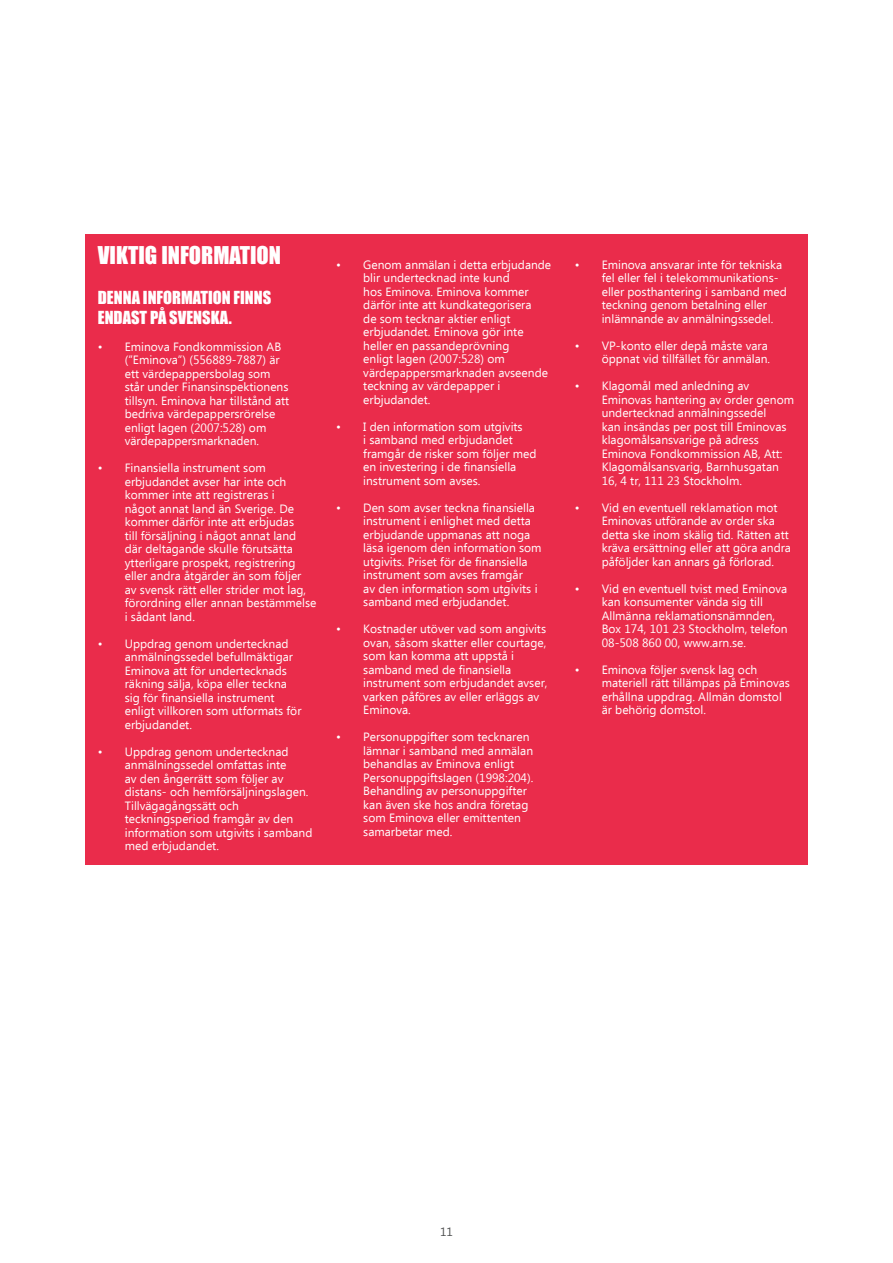
<style>
.page{position:relative;width:893px;height:1263px;background:#fff}
.page>*{position:absolute;margin:0;border:0;box-sizing:border-box;transform-origin:0 0}
.t1{font:22.5px "Impact";color:#fff}
.t2{font:16.5px "Impact";color:#fff}
.t3{font:12px/13.5px "Ebrima";color:#fff}
.t4{font:12px "Ebrima";color:#4b4c4d}
</style>
<div class="page">
<div style="left:85px;top:234px;width:723px;height:630px;background:#ea2c4b"></div>
<h1 class="t1" style="left:98px;top:238px;width:22px">VIKTIG</h1>
<h1 class="t1" style="left:161px;top:238px;width:12px">INFORMATION</h1>
<h2 class="t2" style="left:98px;top:285px;width:10px">DENNA</h2>
<h2 class="t2" style="left:143px;top:285px;width:9px">INFORMATION</h2>
<h2 class="t2" style="left:234px;top:285px;width:9px">FINNS</h2>
<h2 class="t2" style="left:98px;top:305px;width:98px">EN DAST PÅ SVENSKA</h2>
<h2 class="t2" style="left:229px;top:305px;width:5px">.</h2>
<p class="t3" style="left:125px;top:341px;width:166px;text-indent:-27px">• Eminova Fondkommission AB (”Eminova”) (556889-7887) är ett värdepappersbolag som står under Finansinspektionens tillsyn. Eminova har tillstånd att bedriva värdepappersrörelse enligt lagen (2007:528) om värdepappersmarknaden.</p>
<p class="t3" style="left:125px;top:462px;width:193px;text-indent:-27px">• Finansiella instrument som erbjudandet avser har inte och kommer inte att registreras i<br>något annat land än Sverige. De kommer därför inte att erbjudas<br>till försäljning i något annat land där deltagande skulle förutsätta ytterligare prospekt, registrering eller andra åtgärder än som följer<br>av svensk rätt eller strider mot lag, förordning eller annan bestämmelse i sådant land.</p>
<p class="t3" style="left:125px;top:638px;width:178px;text-indent:-27px">• Uppdrag genom undertecknad anmälningssedel befullmäktigar<br>Eminova att för undertecknads räkning sälja, köpa eller teckna sig för finansiella instrument enligt villkoren som utformats för erbjudandet.</p>
<p class="t3" style="left:125px;top:746px;width:189px;text-indent:-27px">• Uppdrag genom undertecknad anmälningssedel omfattas inte<br>av den ångerrätt som följer av distans- och hemförsäljningslagen.<br>Tillvägagångssätt och teckningsperiod framgår av den information som utgivits i samband med erbjudandet.</p>
<p class="t3" style="left:363px;top:259px;width:189px;text-indent:-27px">• Genom anmälan i detta erbjudande blir undertecknad inte kund<br>hos Eminova. Eminova kommer därför inte att kundkategorisera<br>de som tecknar aktier enligt erbjudandet. Eminova gör inte heller en passandeprövning<br>enligt lagen (2007:528) om värdepappersmarknaden avseende teckning av värdepapper i erbjudandet.</p>
<p class="t3" style="left:363px;top:421px;width:175px;text-indent:-27px">• I den information som utgivits<br>i samband med erbjudandet framgår de risker som följer med en investering i de finansiella instrument som avses.</p>
<p class="t3" style="left:363px;top:502px;width:180px;text-indent:-27px">• Den som avser teckna finansiella instrument i enlighet med detta erbjudande uppmanas att noga läsa igenom den information som utgivits. Priset för de finansiella instrument som avses framgår<br>av den information som utgivits i samband med erbjudandet.</p>
<p class="t3" style="left:363px;top:623px;width:186px;text-indent:-27px">• Kostnader utöver vad som angivits ovan, såsom skatter eller courtage, som kan komma att uppstå i samband med de finansiella instrument som erbjudandet avser, varken påföres av eller erläggs av<br>Eminova.</p>
<p class="t3" style="left:363px;top:731px;width:172px;text-indent:-27px">• Personuppgifter som tecknaren lämnar i samband med anmälan behandlas av Eminova enligt<br>Personuppgiftslagen (1998:204).<br>Behandling av personuppgifter kan även ske hos andra företag som Eminova eller emittenten samarbetar med.</p>
<p class="t3" style="left:602px;top:259px;width:187px;text-indent:-27px">• Eminova ansvarar inte för tekniska fel eller fel i telekommunikations&shy;eller posthantering i samband med teckning genom betalning eller inlämnande av anmälningssedel.</p>
<p class="t3" style="left:575px;top:340px;width:197px;text-align:right">• VP-konto eller depå måste vara öppnat vid tillfället för anmälan.</p>
<p class="t3" style="left:602px;top:380px;width:194px;text-indent:-27px">• Klagomål med anledning av<br>Eminovas hantering av order genom undertecknad anmälningssedel<br>kan insändas per post till Eminovas klagomålsansvarige på adress<br>Eminova Fondkommission AB, Att:<br>Klagomålsansvarig, Barnhusgatan<br>16, 4 tr, 111 23 Stockholm.</p>
<p class="t3" style="left:602px;top:502px;width:191px;text-indent:-27px">• Vid en eventuell reklamation mot Eminovas utförande av order ska detta ske inom skälig tid. Rätten att kräva ersättning eller att göra andra påföljder kan annars gå förlorad.</p>
<p class="t3" style="left:602px;top:583px;width:187px;text-indent:-27px">• Vid en eventuell tvist med Eminova kan konsumenter vända sig till<br>Allmänna reklamationsnämnden,<br>Box 174, 101 23 Stockholm, telefon<br>08-508 860 00, www.arn.se.</p>
<p class="t3" style="left:602px;top:664px;width:190px;text-indent:-27px">• Eminova följer svensk lag och materiell rätt tillämpas på Eminovas erhållna uppdrag. Allmän domstol är behörig domstol.</p>
<p class="t4" style="left:440px;top:1223px;width:14px">11</p>
</div>
